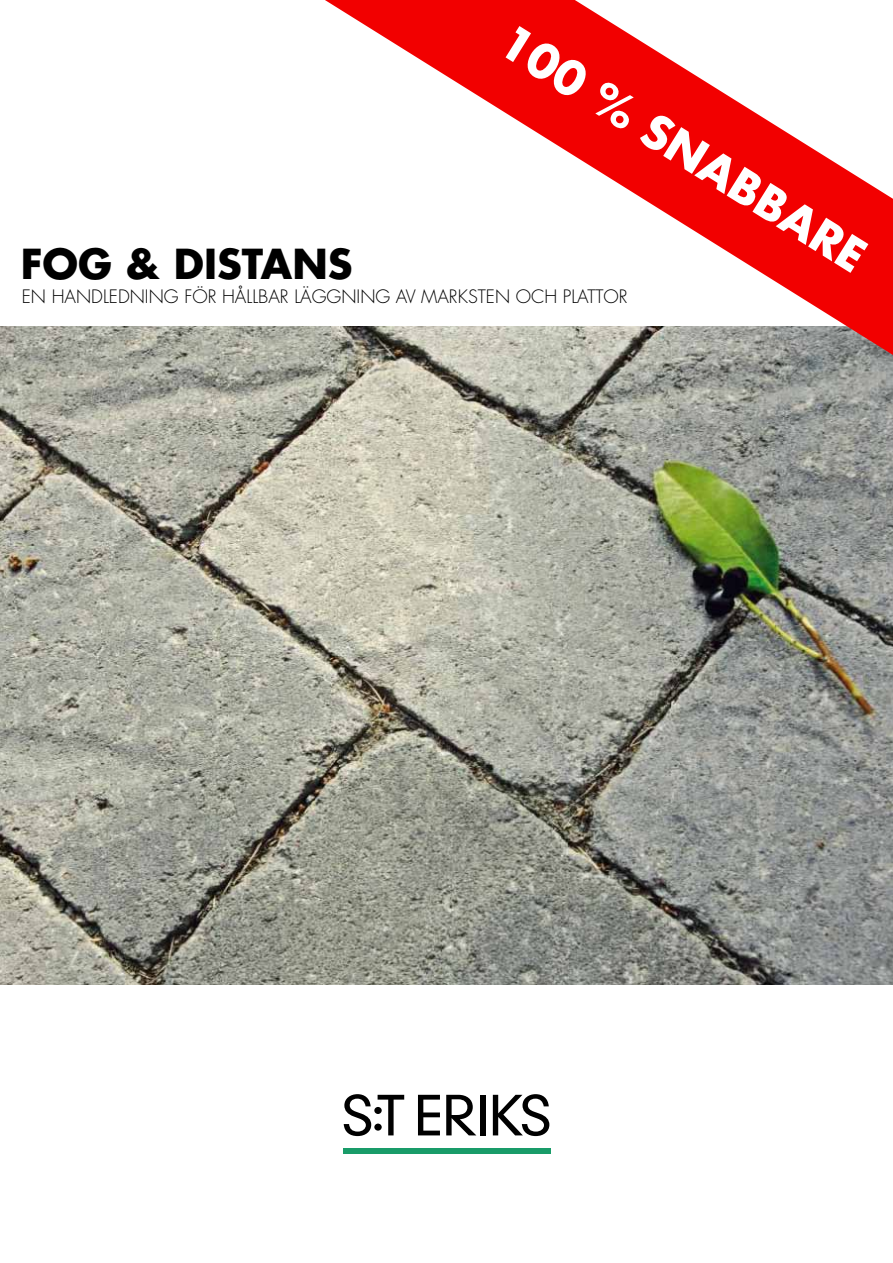
<style>
.page{position:relative;width:893px;height:1263px;background:#fff}
.page>*{position:absolute;margin:0;border:0;box-sizing:border-box;transform-origin:0 0}
.t1{font:700 45px "Futura Std";color:#fff}
.t2{font:700 40.2px "Futura Std";color:#000}
.t3{font:300 18px "Futura Std";color:#000}
</style>
<div class="page">
<img style="left:0;top:326px;width:893px;height:659px">
<svg style="left:344px;top:1094px;width:27px;height:42px"></svg>
<svg style="left:378px;top:1095px;width:26px;height:40px"></svg>
<div style="left:374px;top:1107px;width:8px;height:7px;background:#000;border-radius:50%"></div>
<div style="left:374px;top:1123px;width:8px;height:8px;background:#000;border-radius:50%"></div>
<svg style="left:418px;top:1095px;width:22px;height:40px"></svg>
<svg style="left:446px;top:1095px;width:30px;height:40px"></svg>
<div style="left:480px;top:1095px;width:5px;height:40px;background:#000"></div>
<svg style="left:493px;top:1094px;width:56px;height:42px"></svg>
<div style="left:344px;top:1148px;width:207px;height:6px;background:#199c69"></div>
<svg style="left:325px;top:0;width:568px;height:355px"></svg>
<h1 class="t1" style="left:520px;top:11px;width:423px;rotate:32deg">100 % SNABBARE</h1>
<p class="t3" style="left:22px;top:285px;width:607px">EN HANDLEDNING FÖR HÅLLBAR LÄGGNING AV MARKSTEN OCH PLATTOR</p>
<h2 class="t2" style="left:21px;top:237px;width:333px">FOG &amp; DISTANS</h2>
</div>
